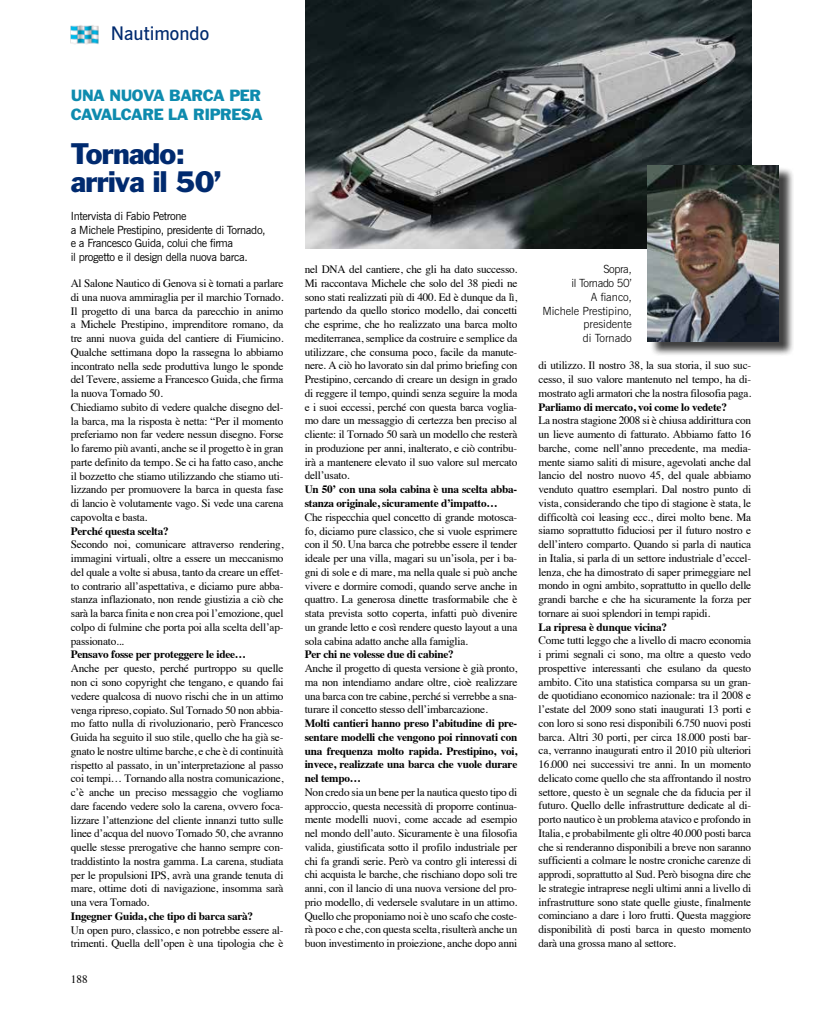
<style>
.page{position:relative;width:815px;height:1028px;background:#fff}
.page>*{position:absolute;margin:0;border:0;box-sizing:border-box;transform-origin:0 0}
.t1{font:27.5px/28.2px "Franklin Gothic";letter-spacing:-.03em;color:#002a6f}
.t2{font:600 18.75px "News Gothic BT";color:#002a6f}
.t3{font:15px/18.8px "Franklin Gothic";letter-spacing:-.03em;color:#0e8bae}
.t4{font:11.25px/13.8px "Times";letter-spacing:-.02em;color:#000;text-align:justify}
.t5{font:700 11.25px/13.8px "Times";letter-spacing:-.02em;color:#000}
.t6{font:11.25px/13.8px "News Gothic BT";letter-spacing:-.03em;color:#000}
.t7{font:300 11.25px/13.8px "News Gothic BT";color:#000;text-align:right}
</style>
<div class="page">
<img style="left:71px;top:25px;width:28px;height:19px">
<img style="left:305px;top:0;width:446px;height:248px">
<div style="left:649px;top:167px;width:145px;height:190px;background:#000;opacity:.75"></div>
<img style="left:648px;top:165px;width:131px;height:176px">
<h2 class="t2" style="left:111px;top:22px;width:100px">Nautimondo</h2>
<h3 class="t3" style="left:71px;top:86px;width:194px">UNA NUOVA BARCA PER<br>CAVALCARE LA RIPRESA</h3>
<h1 class="t1" style="left:71px;top:139px;width:152px">Tornado: arriva il 50’</h1>
<p class="t6" style="left:71px;top:209px;width:196px">Intervista di Fabio Petrone<br>a Michele Prestipino, presidente di Tornado, e a Francesco Guida, colui che firma<br>il progetto e il design della nuova barca.</p>
<p class="t4" style="left:71px;top:275px;width:214px;text-align:left">Al Salone Nautico di Genova si è tornati a parlare di una nuova ammiraglia per il marchio Tornado.<br>Il progetto di una barca da parecchio in animo a Michele Prestipino, imprenditore romano, da tre anni nuova guida del cantiere di Fiumicino.<br>Qualche settimana dopo la rassegna lo abbiamo incontrato nella sede produttiva lungo le sponde del Tevere, assieme a Francesco Guida, che firma la nuova Tornado 50.<br>Chiediamo subito di vedere qualche disegno del&shy;la barca, ma la risposta è netta: “Per il momento preferiamo non far vedere nessun disegno. Forse lo faremo più avanti, anche se il progetto è in gran parte definito da tempo. Se ci ha fatto caso, anche il bozzetto che stiamo utilizzando che stiamo uti&shy;lizzando per promuovere la barca in questa fase di lancio è volutamente vago. Si vede una carena capovolta e basta.</p>
<p class="t5" style="left:71px;top:523px;width:99px">Perché questa scelta?</p>
<p class="t4" style="left:71px;top:537px;width:214px">Secondo noi, comunicare attraverso rendering, immagini virtuali, oltre a essere un meccanismo del quale a volte si abusa, tanto da creare un effet&shy;to contrario all’aspettativa, e diciamo pure abba&shy;stanza inflazionato, non rende giustizia a ciò che sarà la barca finita e non crea poi l’emozione, quel colpo di fulmine che porta poi alla scelta dell’ap&shy;passionato...</p>
<p class="t5" style="left:71px;top:646px;width:177px">Pensavo fosse per proteggere le idee…</p>
<p class="t4" style="left:71px;top:660px;width:214px">Anche per questo, perché purtroppo su quelle non ci sono copyright che tengano, e quando fai vedere qualcosa di nuovo rischi che in un attimo venga ripreso, copiato. Sul Tornado 50 non abbia&shy;mo fatto nulla di rivoluzionario, però Francesco Guida ha seguito il suo stile, quello che ha già se&shy;gnato le nostre ultime barche, e che è di continuità rispetto al passato, in un’interpretazione al passo coi tempi… Tornando alla nostra comunicazione, c’è anche un preciso messaggio che vogliamo dare facendo vedere solo la carena, ovvero foca&shy;lizzare l’attenzione del cliente innanzi tutto sulle linee d’acqua del nuovo Tornado 50, che avranno quelle stesse prerogative che hanno sempre con&shy;traddistinto la nostra gamma. La carena, studiata per le propulsioni IPS, avrà una grande tenuta di mare, ottime doti di navigazione, insomma sarà una vera Tornado.</p>
<p class="t5" style="left:71px;top:908px;width:184px">Ingegner Guida, che tipo di barca sarà?</p>
<p class="t4" style="left:71px;top:922px;width:214px">Un open puro, classico, e non potrebbe essere al&shy;trimenti. Quella dell’open è una tipologia che è</p>
<p class="t4" style="left:71px;top:971px;width:18px">188</p>
<p class="t4" style="left:305px;top:261px;width:214px">nel DNA del cantiere, che gli ha dato successo.<br>Mi raccontava Michele che solo del 38 piedi ne sono stati realizzati più di 400. Ed è dunque da lì, partendo da quello storico modello, dai concetti che esprime, che ho realizzato una barca molto mediterranea, semplice da costruire e semplice da utilizzare, che consuma poco, facile da manute&shy;nere. A ciò ho lavorato sin dal primo briefing con Prestipino, cercando di creare un design in grado di reggere il tempo, quindi senza seguire la moda e i suoi eccessi, perché con questa barca voglia&shy;mo dare un messaggio di certezza ben preciso al cliente: il Tornado 50 sarà un modello che resterà in produzione per anni, inalterato, e ciò contribu&shy;irà a mantenere elevato il suo valore sul mercato dell’usato.</p>
<p class="t5" style="left:305px;top:481px;width:214px">Un 50’ con una sola cabina è una scelta abba&shy;stanza originale, sicuramente d’impatto…</p>
<p class="t4" style="left:305px;top:509px;width:214px">Che rispecchia quel concetto di grande motosca&shy;fo, diciamo pure classico, che si vuole esprimere con il 50. Una barca che potrebbe essere il tender ideale per una villa, magari su un’isola, per i ba&shy;gni di sole e di mare, ma nella quale si può anche vivere e dormire comodi, quando serve anche in quattro. La generosa dinette trasformabile che è stata prevista sotto coperta, infatti può divenire un grande letto e così rendere questo layout a una sola cabina adatto anche alla famiglia.</p>
<p class="t5" style="left:305px;top:646px;width:151px">Per chi ne volesse due di cabine?</p>
<p class="t4" style="left:305px;top:660px;width:214px">Anche il progetto di questa versione è già pronto, ma non intendiamo andare oltre, cioè realizzare una barca con tre cabine, perché si verrebbe a sna&shy;turare il concetto stesso dell’imbarcazione.</p>
<p class="t5" style="left:305px;top:715px;width:214px;text-align:justify">Molti cantieri hanno preso l’abitudine di pre&shy;sentare modelli che vengono poi rinnovati con una frequenza molto rapida. Prestipino, voi, invece, realizzate una barca che vuole durare nel tempo…</p>
<p class="t4" style="left:305px;top:784px;width:214px">Non credo sia un bene per la nautica questo tipo di approccio, questa necessità di proporre continua&shy;mente modelli nuovi, come accade ad esempio nel mondo dell’auto. Sicuramente è una filosofia valida, giustificata sotto il profilo industriale per chi fa grandi serie. Però va contro gli interessi di chi acquista le barche, che rischiano dopo soli tre anni, con il lancio di una nuova versione del pro&shy;prio modello, di vedersele svalutare in un attimo.<br>Quello che proponiamo noi è uno scafo che coste&shy;rà poco e che, con questa scelta, risulterà anche un buon investimento in proiezione, anche dopo anni</p>
<p class="t7" style="left:542px;top:262px;width:91px">Sopra,<br>il Tornado 50’<br>A fianco,<br>Michele Prestipino, presidente<br>di Tornado</p>
<p class="t4" style="left:539px;top:358px;width:214px">di utilizzo. Il nostro 38, la sua storia, il suo suc&shy;cesso, il suo valore mantenuto nel tempo, ha di&shy;mostrato agli armatori che la nostra filosofia paga.</p>
<p class="t5" style="left:539px;top:399px;width:190px">Parliamo di mercato, voi come lo vedete?</p>
<p class="t4" style="left:539px;top:413px;width:214px">La nostra stagione 2008 si è chiusa addirittura con un lieve aumento di fatturato. Abbiamo fatto 16 barche, come nell’anno precedente, ma media&shy;mente siamo saliti di misure, agevolati anche dal lancio del nostro nuovo 45, del quale abbiamo venduto quattro esemplari. Dal nostro punto di vista, considerando che tipo di stagione è stata, le difficoltà coi leasing ecc., direi molto bene. Ma siamo soprattutto fiduciosi per il futuro nostro e dell’intero comparto. Quando si parla di nautica in Italia, si parla di un settore industriale d’eccel&shy;lenza, che ha dimostrato di saper primeggiare nel mondo in ogni ambito, soprattutto in quello delle grandi barche e che ha sicuramente la forza per tornare ai suoi splendori in tempi rapidi.</p>
<p class="t5" style="left:539px;top:618px;width:130px">La ripresa è dunque vicina?</p>
<p class="t4" style="left:539px;top:632px;width:214px">Come tutti leggo che a livello di macro economia i primi segnali ci sono, ma oltre a questo vedo prospettive interessanti che esulano da questo ambito. Cito una statistica comparsa su un gran&shy;de quotidiano economico nazionale: tra il 2008 e l’estate del 2009 sono stati inaugurati 13 porti e con loro si sono resi disponibili 6.750 nuovi posti barca. Altri 30 porti, per circa 18.000 posti bar&shy;ca, verranno inaugurati entro il 2010 più ulteriori 16.000 nei successivi tre anni. In un momento delicato come quello che sta affrontando il nostro settore, questo è un segnale che da fiducia per il futuro. Quello delle infrastrutture dedicate al di&shy;porto nautico è un problema atavico e profondo in Italia, e probabilmente gli oltre 40.000 posti barca che si renderanno disponibili a breve non saranno sufficienti a colmare le nostre croniche carenze di approdi, soprattutto al Sud. Però bisogna dire che le strategie intraprese negli ultimi anni a livello di infrastrutture sono state quelle giuste, finalmente cominciano a dare i loro frutti. Questa maggiore disponibilità di posti barca in questo momento darà una grossa mano al settore.</p>
</div>
